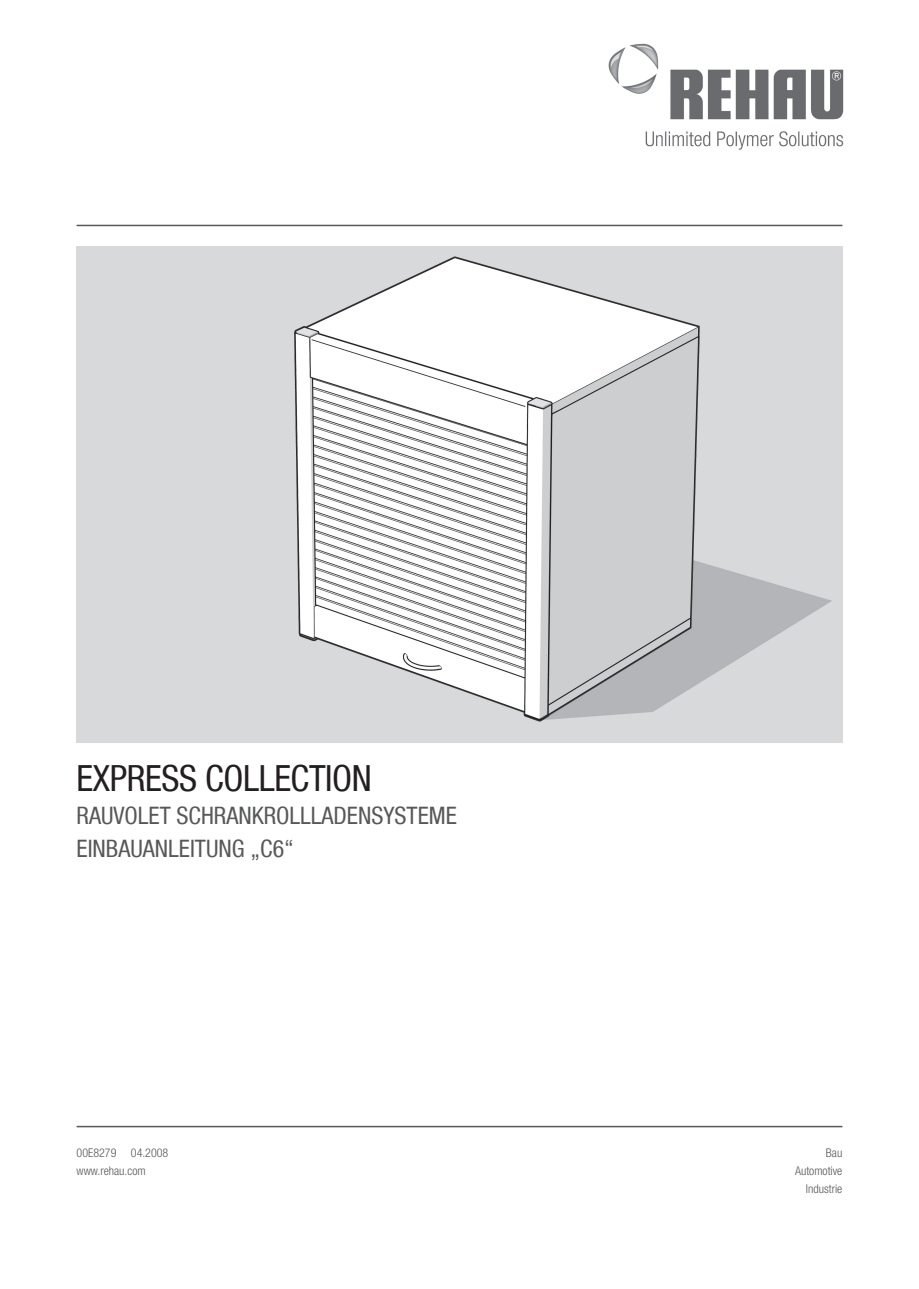
<style>
.page{position:relative;width:919px;height:1289px;background:#fff}
.page>*{position:absolute;margin:0;border:0;box-sizing:border-box;transform-origin:0 0}
.t1{font:condensed 36px "Helvetica Neue LT Com";letter-spacing:-.01em;color:#231f20}
.t2{font:condensed 24px "Helvetica Neue LT Com";color:#57585a}
.t3{font:300 condensed 12px/18px "Helvetica Neue LT Com";color:#57585a;text-align:right}
</style>
<div class="page">
<img style="left:77px;top:247px;width:765px;height:495px">
<hr style="left:77px;top:1125px;width:765px;height:2px;background:#57585a">
<hr style="left:77px;top:225px;width:765px;height:1px;background:#57585a">
<img style="left:608px;top:43px;width:236px;height:107px">
<h1 class="t1" style="left:77px;top:757px;width:297px">EXPRESS COLLECTION</h1>
<p class="t2" style="left:77px;top:801px;width:61px">RAUVOLET</p>
<p class="t2" style="left:177px;top:801px;width:100px">SCHRANKROLLL</p>
<p class="t2" style="left:321px;top:801px;width:135px">ADENSYSTEME</p>
<p class="t2" style="left:77px;top:834px;width:219px">EINBAUANLEITUNG „C6“</p>
<p class="t3" style="left:77px;top:1143px;width:93px;text-align:left">00E8279 04.2008 www.rehau.com</p>
<p class="t3" style="left:795px;top:1143px;width:49px">Bau<br>Automotive<br>Industrie</p>
</div>
